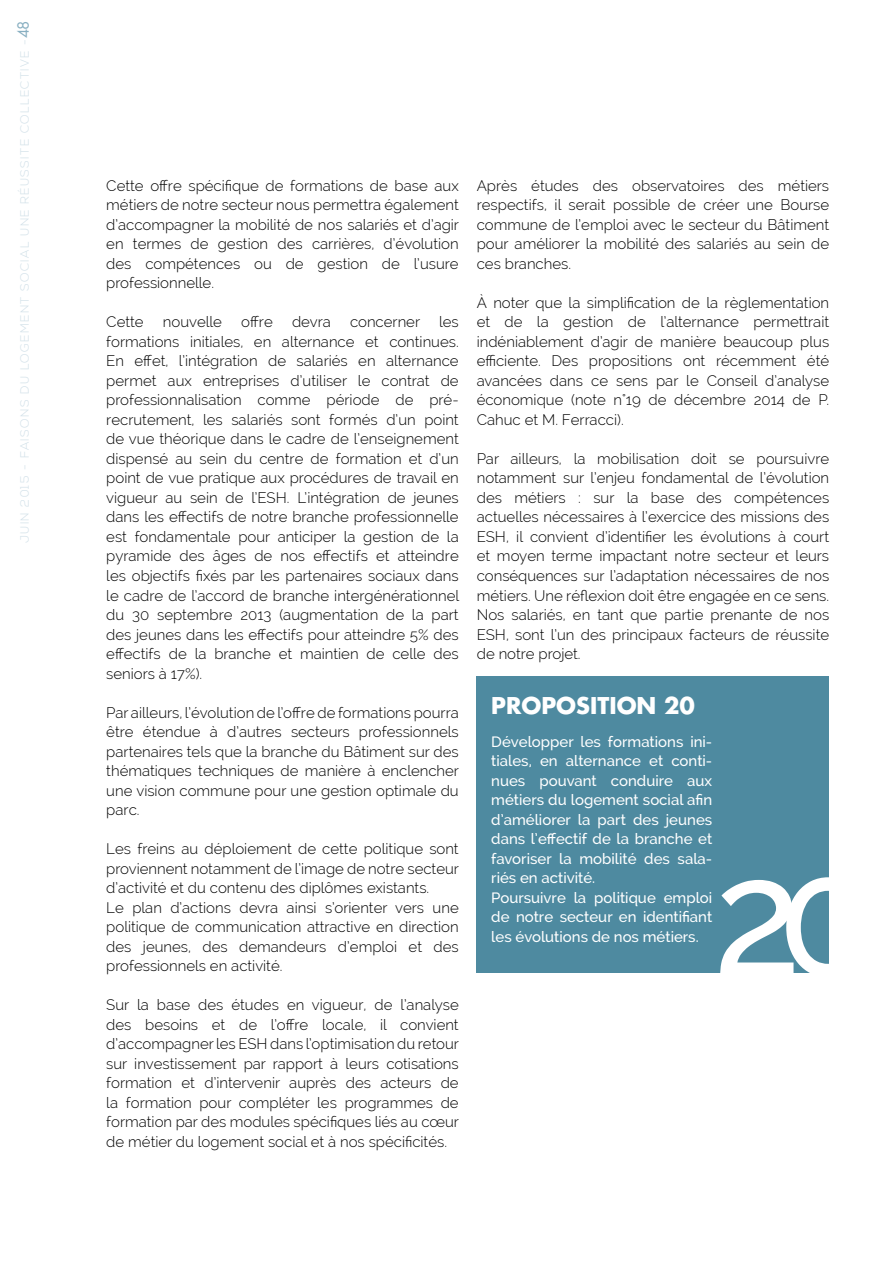
<style>
.page{position:relative;width:893px;height:1263px;background:#fff}
.page>*{position:absolute;margin:0;border:0;box-sizing:border-box;transform-origin:0 0}
.t1{font:500 164.85px "Raleway";color:#fff}
.t2{font:700 22.5px "Futura";color:#fff}
.inter_chap{font:300 15px/19.5px "Raleway";color:#000;text-align:justify}
.t3{font:500 15px/19.5px "Raleway";color:#fff;text-align:justify}
.t4{font:300 12px "Nexa";letter-spacing:.1em;color:#d1e0e8}
.s1{font-family:"Futura";font-weight:400;font-size:15px;color:#88afc1}
</style>
<div class="page">
<div style="left:477px;top:676px;width:352px;height:297px;background:#4e8aa0"></div>
<p class="t4" style="left:18px;top:543px;width:523px;rotate:-90deg">JUIN 2015 - FAISONS DU LOGEMENT SOCIAL UNE RÉUSSITE COLLECTIVE -<span class="s1">48</span></p>
<p class="inter_chap" style="left:106px;top:176px;width:354px">Cette offre spécifique de formations de base aux métiers de notre secteur nous permettra également d’accompagner la mobilité de nos salariés et d’agir en termes de gestion des carrières, d’évolution des compétences ou de gestion de l’usure professionnelle.</p>
<p class="inter_chap" style="left:106px;top:312px;width:39px">Cette</p>
<p class="inter_chap" style="left:163px;top:312px;width:61px">nouvelle</p>
<p class="inter_chap" style="left:241px;top:312px;width:33px">offre</p>
<p class="inter_chap" style="left:292px;top:312px;width:40px">devra</p>
<p class="inter_chap" style="left:350px;top:312px;width:72px">concerner</p>
<p class="inter_chap" style="left:106px;top:312px;width:354px;text-indent:333px">les formations initiales, en alternance et continues.<br>En effet, l’intégration de salariés en alternance permet aux entreprises d’utiliser le contrat de professionnalisation comme période de pré&shy;recrutement, les salariés sont formés d’un point de vue théorique dans le cadre de l’enseignement dispensé au sein du centre de formation et d’un point de vue pratique aux procédures de travail en vigueur au sein de l’ESH. L’intégration de jeunes dans les effectifs de notre branche professionnelle est fondamentale pour anticiper la gestion de la pyramide des âges de nos effectifs et atteindre les objectifs fixés par les partenaires sociaux dans le cadre de l’accord de branche intergénérationnel du 30 septembre 2013 (augmentation de la part des jeunes dans les effectifs pour atteindre 5% des effectifs de la branche et maintien de celle des seniors à 17%).</p>
<p class="inter_chap" style="left:106px;top:702px;width:354px">Par ailleurs, l’évolution de l’offre de formations pourra être étendue à d’autres secteurs professionnels partenaires tels que la branche du Bâtiment sur des thématiques techniques de manière à enclencher une vision commune pour une gestion optimale du parc.</p>
<p class="inter_chap" style="left:106px;top:839px;width:354px">Les freins au déploiement de cette politique sont proviennent notamment de l’image de notre secteur d’activité et du contenu des diplômes existants.</p>
<p class="inter_chap" style="left:106px;top:897px;width:354px">Le plan d’actions devra ainsi s’orienter vers une politique de communication attractive en direction des jeunes, des demandeurs d’emploi et des professionnels en activité.</p>
<p class="inter_chap" style="left:106px;top:995px;width:354px">Sur la base des études en vigueur, de l’analyse des besoins et de l’offre locale, il convient d’accompagner les ESH dans l’optimisation du retour sur investissement par rapport à leurs cotisations formation et d’intervenir auprès des acteurs de la formation pour compléter les programmes de formation par des modules spécifiques liés au cœur de métier du logement social et à nos spécificités.</p>
<p class="inter_chap" style="left:477px;top:176px;width:354px">Après études des observatoires des métiers respectifs, il serait possible de créer une Bourse commune de l’emploi avec le secteur du Bâtiment pour améliorer la mobilité des salariés au sein de ces branches.</p>
<p class="inter_chap" style="left:477px;top:293px;width:354px">À noter que la simplification de la règlementation et de la gestion de l’alternance permettrait indéniablement d’agir de manière beaucoup plus efficiente. Des propositions ont récemment été avancées dans ce sens par le Conseil d’analyse économique (note n°19 de décembre 2014 de P.<br>Cahuc et M. Ferracci).</p>
<p class="inter_chap" style="left:477px;top:449px;width:354px">Par ailleurs, la mobilisation doit se poursuivre notamment sur l’enjeu fondamental de l’évolution des métiers : sur la base des compétences actuelles nécessaires à l’exercice des missions des ESH, il convient d’identifier les évolutions à court et moyen terme impactant notre secteur et leurs conséquences sur l’adaptation nécessaires de nos métiers. Une réflexion doit être engagée en ce sens.</p>
<p class="inter_chap" style="left:477px;top:605px;width:354px">Nos salariés, en tant que partie prenante de nos ESH, sont l’un des principaux facteurs de réussite de notre projet.</p>
<p class="t2" style="left:491px;top:690px;width:205px">PROPOSITION 20</p>
<p class="t3" style="left:491px;top:731px;width:222px">Développer les formations ini&shy;tiales, en alternance et conti&shy;nues pouvant conduire aux métiers du logement social afin d’améliorer la part des jeunes dans l’effectif de la branche et favoriser la mobilité des sala&shy;riés en activité.</p>
<p class="t3" style="left:491px;top:887px;width:222px">Poursuivre la politique emploi de notre secteur en identifiant les évolutions de nos métiers.</p>
<p class="t1" style="left:712px;top:822px;width:168px">20</p>
</div>
